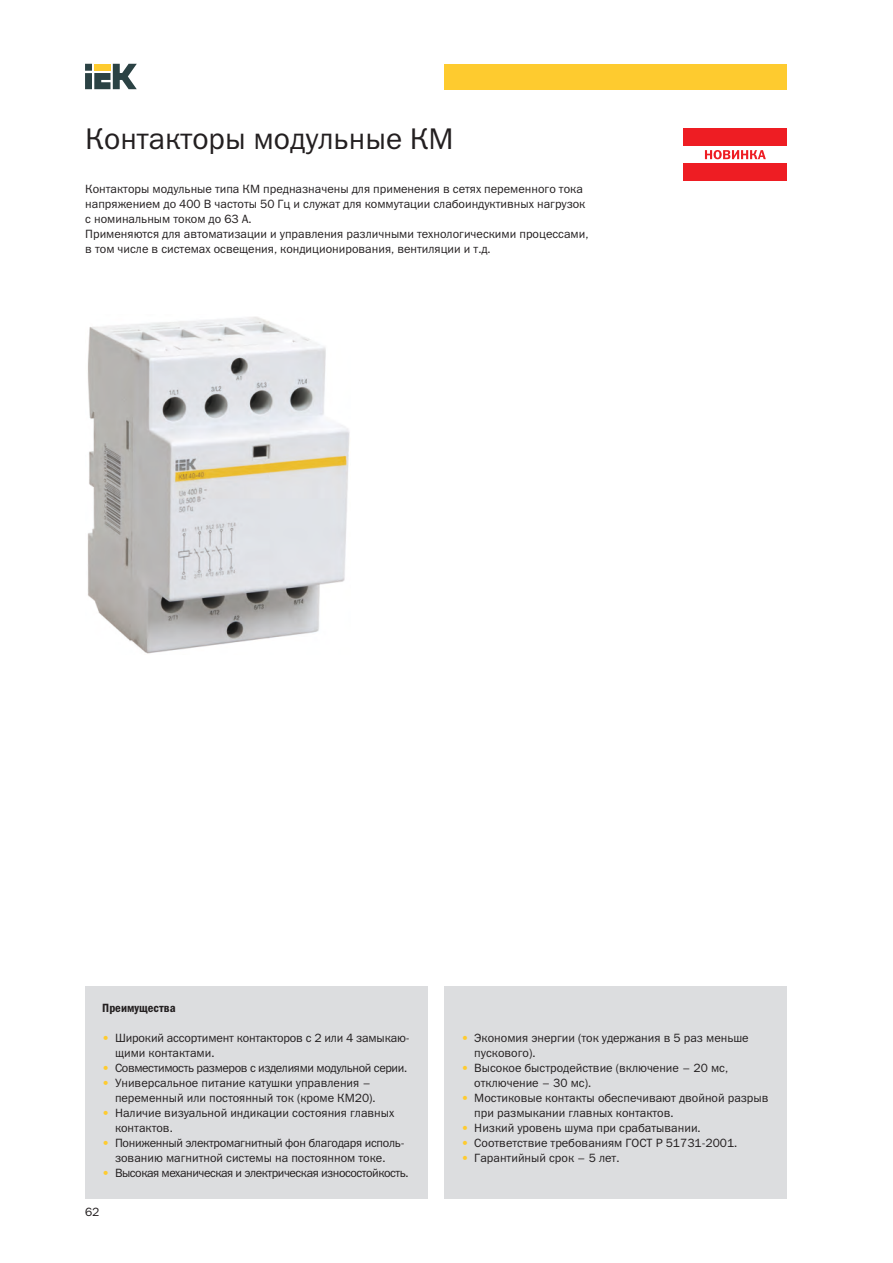
<style>
.page{position:relative;width:893px;height:1263px;background:#fff}
.page>*{position:absolute;margin:0;border:0;box-sizing:border-box;transform-origin:0 0}
.t1{font:30px "Franklin Gothic Book C";color:#231f20}
.t2{font:12px/15px "Franklin Gothic Book C";color:#231f20}
.t3{font:12px/15px "Franklin Gothic Book C";letter-spacing:-.025em;color:#231f20;text-align:center}
.t4{font:12px "Franklin Gothic Book C";letter-spacing:-.035em;color:#231f20}
.t5{font:12px "Franklin Gothic Book C";letter-spacing:-.03em;color:#231f20}
.t6{font:12px "Franklin Gothic Demi Cond C";color:#231f20}
.s1{color:#fecb2f}
</style>
<div class="page">
<svg style="left:85px;top:64px;width:52px;height:25px"></svg>
<div style="left:444px;top:64px;width:343px;height:25px;background:#fecb2f"></div>
<img style="left:87px;top:317px;width:263px;height:337px">
<div style="left:85px;top:986px;width:343px;height:213px;background:#dcdddf"></div>
<div style="left:445px;top:986px;width:342px;height:213px;background:#dcdddf"></div>
<div style="left:683px;top:128px;width:103px;height:18px;background:#ee1d23"></div>
<div style="left:683px;top:163px;width:103px;height:18px;background:#ee1d23"></div>
<svg style="left:705px;top:150px;width:61px;height:9px"></svg>
<h1 class="t1" style="left:85px;top:129px;width:370px">Контакторы модульные КМ</h1>
<p class="t2" style="left:85px;top:183px;width:505px">Контакторы модульные типа КМ предназначены для применения в сетях переменного тока напряжением до 400 В частоты 50 Гц и служат для коммутации слабоиндук тивных нагрузок с номинальным током до 63 А.<br>Применяются для автоматиза ции и управления различными технологическими процессами, в том числе в системах освеще ния, кондиционирования, вен тиляции и т.д.</p>
<p class="t6" style="left:102px;top:1001px;width:75px">Преимущества</p>
<p class="t2" style="left:115px;top:1031px;width:296px;text-indent:-13px"><span class="s1">•</span> Широкий ассортимент контакторов с 2 или 4 замыкаю - щими контактами.</p>
<p class="t5" style="left:102px;top:1064px;width:306px"><span class="s1">•</span> Совместимость размеров с изделиями модульной серии.</p>
<p class="t2" style="left:115px;top:1076px;width:262px;text-indent:-13px"><span class="s1">•</span> Универсальное питание катушки управления – перемен ный или постоянный ток (кроме КМ20).</p>
<p class="t2" style="left:115px;top:1106px;width:281px;text-indent:-13px"><span class="s1">•</span> Наличие визуальной индикации состояния главных контактов.</p>
<p class="t3" style="left:102px;top:1136px;width:304px"><span class="s1">•</span> Пониженный электромагнитный фон благодаря исполь - зованию магнитной системы на постоянном токе.</p>
<p class="t4" style="left:102px;top:1169px;width:308px"><span class="s1">•</span> Высокая механическая и электрическая износостойкость.</p>
<p class="t2" style="left:85px;top:1205px;width:16px">62</p>
<p class="t2" style="left:474px;top:1031px;width:276px;text-indent:-13px"><span class="s1">•</span> Экономия энергии (ток удержания в 5 раз меньше пускового).</p>
<p class="t2" style="left:474px;top:1061px;width:255px;text-indent:-13px"><span class="s1">•</span> Высокое быстродействие (включение – 20 мс, отключение – 30 мс).</p>
<p class="t2" style="left:474px;top:1091px;width:296px;text-indent:-13px"><span class="s1">•</span> Мостиковые контакты обеспечивают двойной разрыв при размыкании главных контактов.</p>
<p class="t2" style="left:462px;top:1121px;width:241px"><span class="s1">•</span> Низкий уровень шума при срабатывании.</p>
<p class="t2" style="left:462px;top:1136px;width:277px"><span class="s1">•</span> Соответствие требованиям ГОСТ Р 51731-2001.</p>
<p class="t2" style="left:462px;top:1151px;width:159px"><span class="s1">•</span> Гарантийный срок – 5 лет.</p>
</div>
